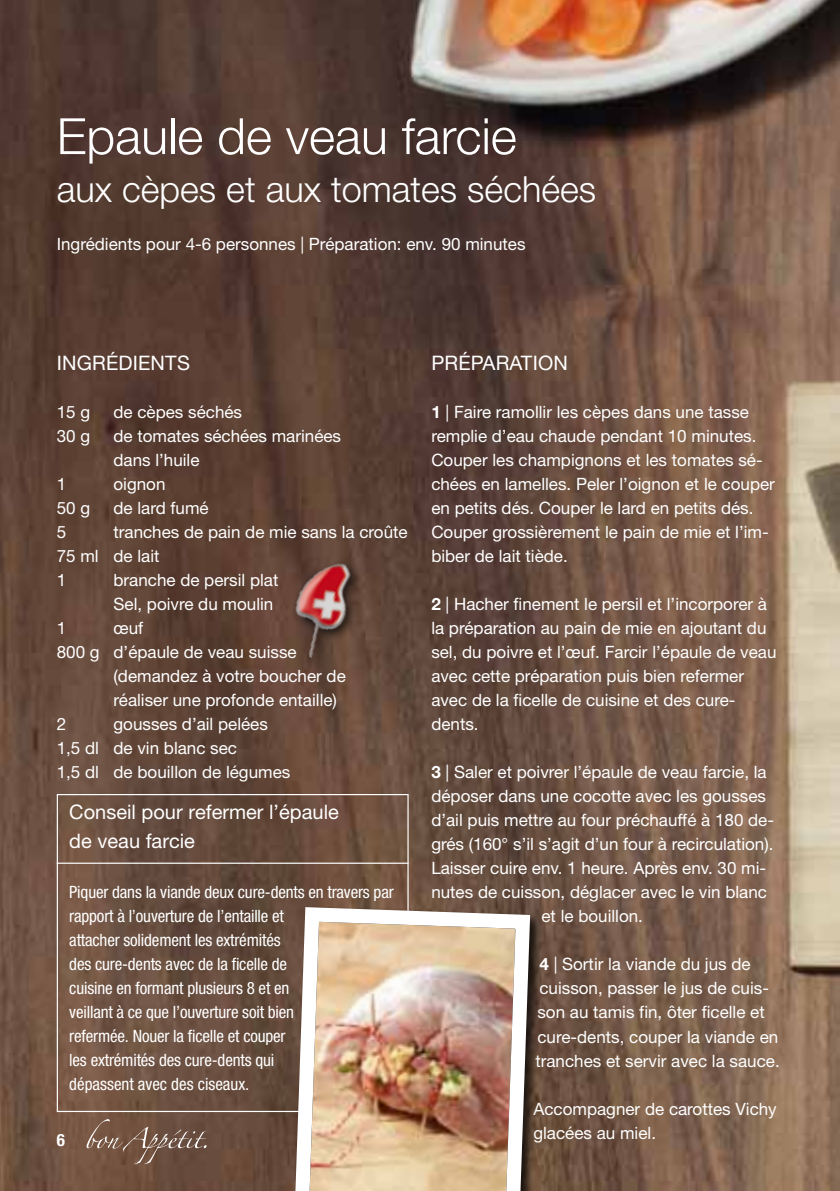
<style>
.page{position:relative;width:840px;height:1191px;background:#fff}
.page>*{position:absolute;margin:0;border:0;box-sizing:border-box;transform-origin:0 0}
.t1{font:300 50px "Helvetica Neue LT Std";color:#fff}
.t2{font:300 36px "Helvetica Neue LT Std";color:#fff}
.t3{font:20px/28px "Helvetica Neue LT Std";color:#fff}
.t4{font:17px/24px "Helvetica Neue LT Std";color:#fff}
.t5{font:condensed 17px/24px "Helvetica Neue LT Std";letter-spacing:-.01em;color:#fff}
.t6{font:700 condensed 17px "Helvetica Neue LT Std";color:#fff}
.s1{font-weight:700}
</style>
<div class="page">
<img style="left:0;top:0;width:839px;height:1191px">
<hr style="left:57px;top:862px;width:351px;height:1px;background:#fff">
<div style="left:292px;top:905px;width:251px;height:286px;background:#000;opacity:.75"></div>
<img style="left:287px;top:899px;width:250px;height:292px">
<div style="left:291px;top:559px;width:71px;height:110px;background:#000;opacity:.75"></div>
<img style="left:283px;top:547px;width:109px;height:113px">
<svg style="left:86px;top:1119px;width:120px;height:45px;background:#7a5d4e"></svg>
<h1 class="t1" style="left:57px;top:106px;width:461px">Epaule de veau farcie</h1>
<h2 class="t2" style="left:57px;top:167px;width:540px">aux cèpes et aux tomates séchées</h2>
<p class="t4" style="left:57px;top:232px;width:470px">Ingrédients pour 4-6 personnes | Préparation: env. 90 minutes</p>
<p class="t3" style="left:57px;top:349px;width:21px">Ingr</p>
<p class="t3" style="left:106px;top:349px;width:25px">édien</p>
<p class="t3" style="left:165px;top:349px;width:23px">ts</p>
<p class="t4" style="left:57px;top:400px;width:35px">15 g</p>
<p class="t4" style="left:113px;top:400px;width:130px">de cèpes séchés</p>
<p class="t4" style="left:57px;top:424px;width:35px">30 g</p>
<p class="t4" style="left:113px;top:424px;width:229px">de tomates séchées marinées dans l’huile</p>
<p class="t4" style="left:57px;top:472px;width:11px">1</p>
<p class="t4" style="left:113px;top:472px;width:53px">oignon</p>
<p class="t4" style="left:57px;top:496px;width:35px">50 g</p>
<p class="t4" style="left:113px;top:496px;width:97px">de lard fumé</p>
<p class="t4" style="left:57px;top:520px;width:11px">5</p>
<p class="t4" style="left:57px;top:520px;width:352px;text-indent:57px">tranches de pain de mie sans la croûte<br>75 ml de lait<br>1</p>
<p class="t4" style="left:113px;top:568px;width:166px">branche de persil plat<br>Sel, poivre du moulin</p>
<p class="t4" style="left:57px;top:616px;width:11px">1</p>
<p class="t4" style="left:113px;top:616px;width:31px">œuf</p>
<p class="t4" style="left:57px;top:640px;width:241px">800 g d’épaule de veau suisse</p>
<p class="t4" style="left:113px;top:664px;width:234px">(demandez à votre boucher de</p>
<p class="t4" style="left:113px;top:688px;width:225px">réaliser une profonde entaille)</p>
<p class="t4" style="left:57px;top:712px;width:11px">2</p>
<p class="t4" style="left:57px;top:712px;width:235px;text-indent:57px">gousses d’ail pelées<br>1,5 dl de vin blanc sec<br>1,5 dl de bouillon de légumes</p>
<p class="t3" style="left:69px;top:798px;width:271px">Conseil pour refermer l’épaule de veau farcie</p>
<p class="t5" style="left:69px;top:880px;width:326px">Piquer dans la viande deux cure-dents en travers par rapport à l’ouverture de l’entaille et<br>attacher solidement les extrémités<br>des cure-dents avec de la ficelle de<br>cuisine en formant plusieurs 8 et en<br>veillant à ce que l’ouverture soit bien<br>refermée. Nouer la ficelle et couper<br>les extrémités des cure-dents qui<br>dépassent avec des ciseaux.</p>
<p class="t6" style="left:57px;top:1130px;width:10px">6</p>
<p class="t3" style="left:431px;top:349px;width:54px">Prépara</p>
<p class="t3" style="left:520px;top:349px;width:24px">tion</p>
<p class="t4" style="left:431px;top:400px;width:345px"><span class="s1">1</span> | Faire ramollir les cèpes dans une tasse remplie d’eau chaude pendant 10 minutes.<br>Couper les champignons et les tomates sé&shy;chées en lamelles. Peler l’oignon et le couper en petits dés. Couper le lard en petits dés.<br>Couper grossièrement le pain de mie et l’im&shy;biber de lait tiède.</p>
<p class="t4" style="left:431px;top:592px;width:346px"><span class="s1">2</span> | Hacher finement le persil et l’incorporer à la préparation au pain de mie en ajoutant du sel, du poivre et l’œuf. Farcir l’épaule de veau avec cette préparation puis bien refermer avec de la ficelle de cuisine et des cure&shy;dents.</p>
<p class="t4" style="left:431px;top:760px;width:337px"><span class="s1">3</span> | Saler et poivrer l’épaule de veau farcie, la</p>
<p class="t4" style="left:431px;top:784px;width:336px">déposer dans une cocotte avec les gousses</p>
<p class="t4" style="left:431px;top:808px;width:344px">d’ail puis mettre au four préchauffé à 180 de-</p>
<p class="t4" style="left:431px;top:832px;width:343px">grés (160° s’il s’agit d’un four à recirculation).</p>
<p class="t4" style="left:431px;top:856px;width:336px">Laisser cuire env. 1 heure. Après env. 30 mi-</p>
<p class="t4" style="left:431px;top:880px;width:337px">nutes de cuisson, déglacer avec le vin blanc</p>
<p class="t4" style="left:541px;top:904px;width:103px">et le bouillon.</p>
<p class="t4" style="left:535px;top:952px;width:246px"><span class="s1">4</span> | Sortir la viande du jus de cuisson, passer le jus de cuis&shy;son au tamis fin, ôter ficelle et cure-dents, couper la viande en tranches et servir avec la sauce.</p>
<p class="t4" style="left:533px;top:1096px;width:245px">Accompagner de carottes Vichy glacées au miel.</p>
</div>
